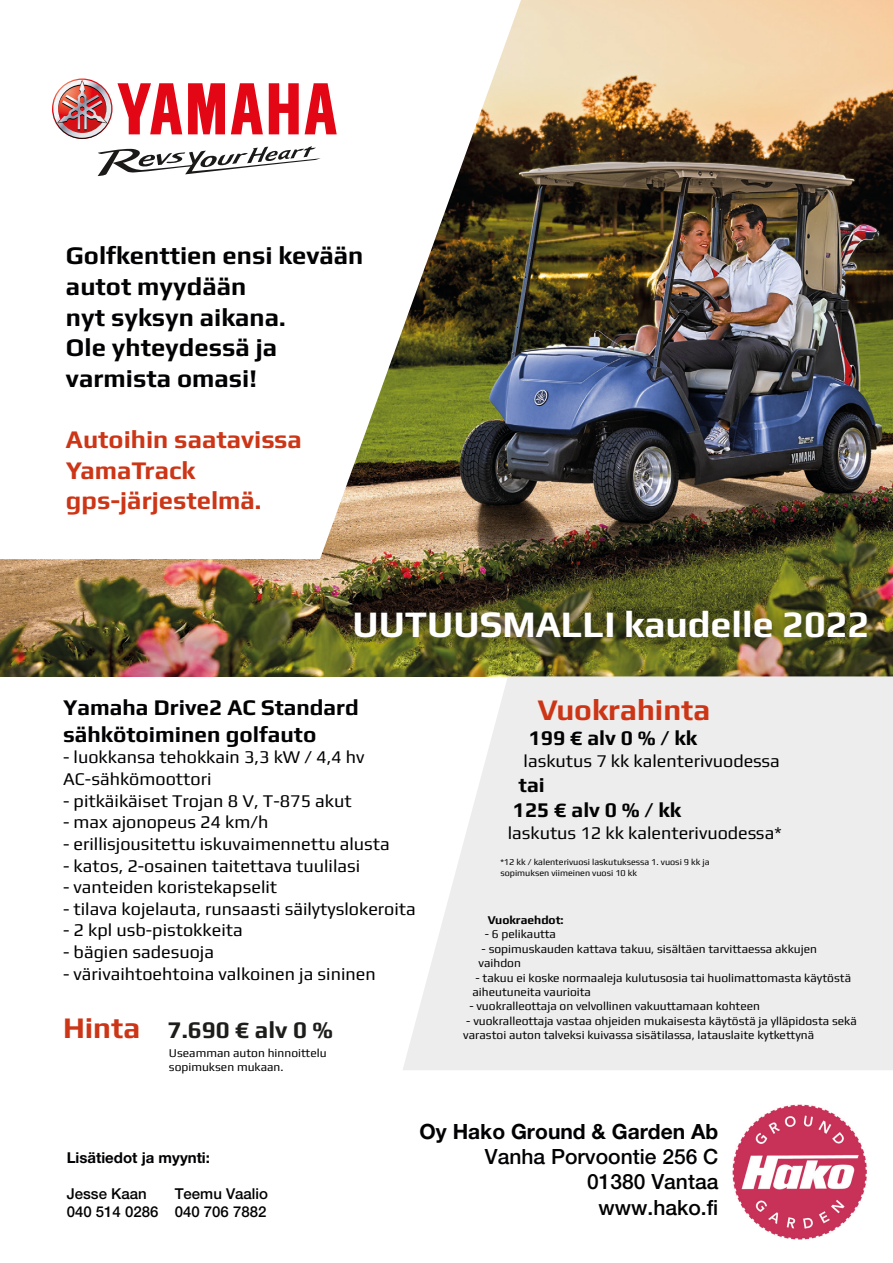
<style>
.page{position:relative;width:893px;height:1263px;background:#fff}
.page>*{position:absolute;margin:0;border:0;box-sizing:border-box;transform-origin:0 0}
.t1{font:700 37.5px "Play";color:#fff}
.t2{font:700 30px "Play";color:#cc3617}
.t3{font:700 25.5px/30.6px "Play";color:#020204}
.t4{font:700 25.5px/30.6px "Play";color:#cc3617}
.t5{font:700 24px "Play";color:#1d1d1b}
.t6{font:700 22.5px/27px "Play";color:#020204}
.t7{font:21px/25.2px "Helvetica Neue LT 65 Md";color:#020204;text-align:right}
.t8{font:700 21px/25.2px "Play";color:#020203}
.t9{font:21px "Helvetica Neue LT 75 Bd";color:#020204}
.t10{font:18px/21.6px "Play";color:#020204}
.t11{font:18px "Play";color:#020203}
.t12{font:15px/18px "Helvetica Neue LT 65 Md";color:#020204;text-align:right}
.t13{font:15px "Helvetica Neue LT 75 Bd";color:#020204}
.t14{font:12px/14.4px "Play";color:#020203}
.t15{font:700 12px "Play";color:#020203}
.t16{font:9px/10.8px "Play";color:#020203}
.s1{font-size:30px;color:#cc3617}
</style>
<div class="page">
<img style="left:0;top:0;width:893px;height:676px">
<svg style="left:0;top:0;width:521px;height:559px"></svg>
<svg style="left:269px;top:83px;width:30px;height:51px"></svg>
<svg style="left:188px;top:83px;width:37px;height:51px;background:#e72d38"></svg>
<svg style="left:117px;top:83px;width:65px;height:51px"></svg>
<svg style="left:231px;top:83px;width:32px;height:51px"></svg>
<svg style="left:305px;top:83px;width:32px;height:51px"></svg>
<svg style="left:98px;top:146px;width:223px;height:30px"></svg>
<img style="left:53px;top:80px;width:58px;height:59px">
<img style="left:732px;top:1104px;width:135px;height:136px">
<img style="left:327px;top:580px;width:566px;height:91px">
<svg style="left:403px;top:676px;width:490px;height:394px;background:#eee"></svg>
<h3 class="t3" style="left:66px;top:240px;width:299px">Golfkenttien ensi kevään autot myydään<br>nyt syksyn aikana.<br>Ole yhteydessä ja varmista omasi!</h3>
<h3 class="t4" style="left:66px;top:424px;width:237px">Autoihin saatavissa<br>YamaTrack gps-järjestelmä.</h3>
<h1 class="t1" style="left:353px;top:602px;width:518px">UUTUUSMALLI kaudelle 2022</h1>
<h3 class="t6" style="left:63px;top:693px;width:297px">Yamaha Drive2 AC Standard sähkötoiminen golfauto</h3>
<h3 class="t10" style="left:63px;top:746px;width:303px">- luokkansa tehokkain 3,3 kW / 4,4 hv<br>AC-sähkömoottori</h3>
<h3 class="t10" style="left:63px;top:789px;width:290px">- pitkäikäiset Trojan 8 V, T-875 akut</h3>
<h3 class="t10" style="left:63px;top:811px;width:207px">- max ajonopeus 24 km/h</h3>
<h3 class="t10" style="left:63px;top:833px;width:328px">- erillisjousitettu iskuvaimennettu alusta</h3>
<h3 class="t10" style="left:63px;top:854px;width:299px">- katos, 2-osainen taitettava tuulilasi</h3>
<h3 class="t10" style="left:63px;top:876px;width:216px">- vanteiden koristekapselit</h3>
<h3 class="t10" style="left:63px;top:897px;width:354px">- tilava kojelauta, runsaasti säilytyslokeroita</h3>
<h3 class="t10" style="left:63px;top:919px;width:181px">- 2 kpl usb-pistokkeita</h3>
<h3 class="t10" style="left:63px;top:941px;width:153px">- bägien sadesuoja</h3>
<h3 class="t10" style="left:63px;top:962px;width:314px">- värivaihtoehtoina valkoinen ja sininen</h3>
<h3 class="t5" style="left:63px;top:1016px;width:271px"><span class="s1">Hinta</span> 7.690 € alv 0 %</h3>
<p class="t14" style="left:169px;top:1045px;width:159px">Useamman auton hinnoittelu sopimuksen mukaan.</p>
<h2 class="t2" style="left:538px;top:692px;width:174px">Vuokrahinta</h2>
<h3 class="t8" style="left:529px;top:725px;width:170px">199 € alv 0 % / kk</h3>
<h3 class="t11" style="left:524px;top:750px;width:258px">laskutus 7 kk kalenterivuodessa</h3>
<h3 class="t8" style="left:513px;top:772px;width:170px">tai<br>125 € alv 0 % / kk</h3>
<h3 class="t11" style="left:508px;top:822px;width:275px">laskutus 12 kk kalenterivuodessa*</h3>
<p class="t16" style="left:500px;top:856px;width:211px">*12 kk / kalenterivuosi laskutuksessa 1. vuosi 9 kk ja sopimuksen viimeinen vuosi 10 kk</p>
<p class="t15" style="left:488px;top:913px;width:77px">Vuokraehdot:</p>
<p class="t14" style="left:485px;top:927px;width:73px">- 6 pelikautta</p>
<p class="t14" style="left:479px;top:941px;width:340px">- sopimuskauden kattava takuu, sisältäen tarvittaessa akkujen vaihdon</p>
<p class="t14" style="left:472px;top:970px;width:380px">- takuu ei koske normaaleja kulutusosia tai huolimattomasta käytöstä aiheutuneita vaurioita</p>
<p class="t14" style="left:469px;top:999px;width:292px">- vuokralleottaja on velvollinen vakuuttamaan kohteen</p>
<p class="t14" style="left:463px;top:1013px;width:395px">- vuokralleottaja vastaa ohjeiden mukaisesta käytöstä ja ylläpidosta sekä varastoi auton talveksi kuivassa sisätilassa, latauslaite kytkettynä</p>
<p class="t13" style="left:67px;top:1148px;width:145px">Lisätiedot ja myynti:</p>
<p class="t12" style="left:67px;top:1185px;width:82px">Jesse Kaan</p>
<p class="t12" style="left:67px;top:1185px;width:203px">Teemu Vaalio<br>040 514 0286 040 706 7882</p>
<h3 class="t9" style="left:420px;top:1118px;width:300px">Oy Hako Ground &amp; Garden Ab</h3>
<h3 class="t7" style="left:485px;top:1144px;width:235px">Vanha Porvoontie 256 C<br>01380 Vantaa www.hako.fi</h3>
</div>
